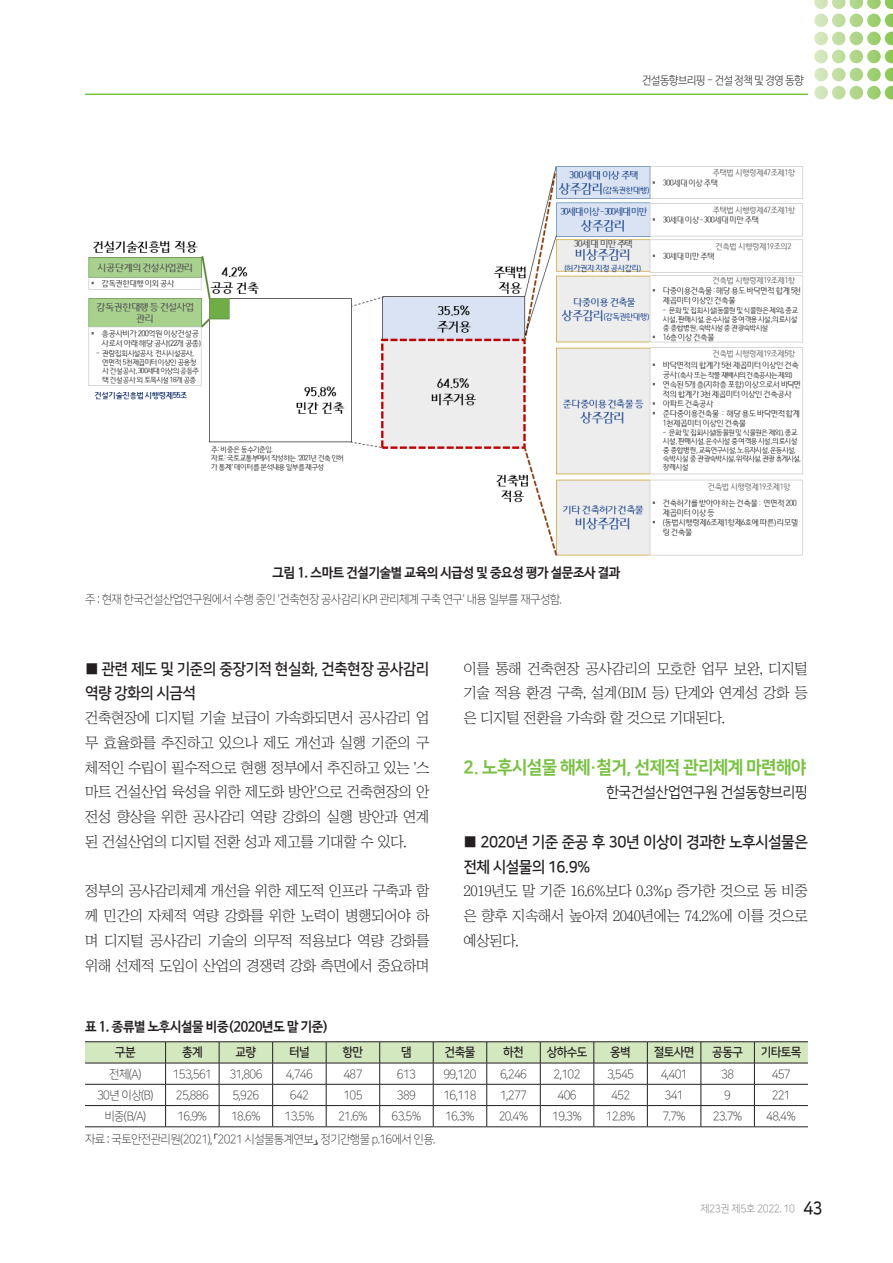
<style>
.page{position:relative;width:893px;height:1263px;background:#fff}
.page>*{position:absolute;margin:0;border:0;box-sizing:border-box;transform-origin:0 0}
._1{font:18px "Nanum Square EB";letter-spacing:-.04em;color:#79c142;scale:.95 1}
.건설브리핑2-네모_타이틀{font:15.75px/24.8px "Nanum Square B";letter-spacing:-.04em;color:#231f20;scale:.95 1}
.건설브리핑_2_-다음단락_저자이름{font:15px "Nanum Square R";letter-spacing:-.04em;color:#231f20;scale:.95 1}
.본문{font:14.7px/24.8px "Chosunilbo NM";letter-spacing:-.025em;color:#231f20;text-align:justify}
.그림제목{font:700 13.5px "Nanum Barun Gothic";letter-spacing:-.025em;color:#231f20;scale:.95 1}
.표제목{font:700 13.5px "Nanum Barun Gothic";letter-spacing:-.025em;color:#231f20;scale:.95 1}
.표본문제목{font:12.3px "Nanum Square B";letter-spacing:-.05em;color:#231f20;scale:.95 1}
.표본문{font:12px "Nanum Square L";letter-spacing:-.05em;color:#231f20;scale:.95 1}
.정규{font:300 11.25px "Nanum Barun Gothic";letter-spacing:-.035em;color:#231f20;scale:.93 1}
.t1{font:10.5px "Nanum Square L";letter-spacing:-.025em;color:#6c6d70;scale:.95 1}
.s1{font-family:"Nanum Square B";font-size:18px;color:#231f20}
</style>
<div class="page">
<hr style="left:85px;top:94px;width:723px;height:1px;background:#79c142">
<svg style="left:814px;top:0;width:79px;height:99px"></svg>
<div style="left:814px;top:14px;width:14px;height:13px;background:#d3e7bc;border-radius:50%"></div>
<div style="left:814px;top:32px;width:14px;height:13px;background:#d3e7bc;border-radius:50%"></div>
<div style="left:814px;top:50px;width:14px;height:13px;background:#d3e7bc;border-radius:50%"></div>
<div style="left:814px;top:68px;width:14px;height:13px;background:#d3e7bc;border-radius:50%"></div>
<div style="left:814px;top:86px;width:14px;height:13px;background:#d3e7bc;border-radius:50%"></div>
<img style="left:88px;top:166px;width:715px;height:389px">
<hr style="left:85px;top:1041px;width:81px;height:1px;background:#231f20">
<hr style="left:166px;top:1041px;width:53px;height:1px;background:#231f20">
<hr style="left:219px;top:1041px;width:54px;height:1px;background:#231f20">
<hr style="left:273px;top:1041px;width:53px;height:1px;background:#231f20">
<hr style="left:326px;top:1041px;width:54px;height:1px;background:#231f20">
<hr style="left:380px;top:1041px;width:53px;height:1px;background:#231f20">
<hr style="left:433px;top:1041px;width:54px;height:1px;background:#231f20">
<hr style="left:487px;top:1041px;width:53px;height:1px;background:#231f20">
<hr style="left:540px;top:1041px;width:54px;height:1px;background:#231f20">
<hr style="left:594px;top:1041px;width:53px;height:1px;background:#231f20">
<hr style="left:647px;top:1041px;width:54px;height:1px;background:#231f20">
<hr style="left:701px;top:1041px;width:53px;height:1px;background:#231f20">
<hr style="left:754px;top:1041px;width:54px;height:1px;background:#231f20">
<svg style="left:85px;top:1042px;width:723px;height:84px"></svg>
<hr style="left:85px;top:1126px;width:81px;height:1px;background:#231f20">
<hr style="left:166px;top:1126px;width:53px;height:1px;background:#231f20">
<hr style="left:219px;top:1126px;width:54px;height:1px;background:#231f20">
<hr style="left:273px;top:1126px;width:53px;height:1px;background:#231f20">
<hr style="left:326px;top:1126px;width:54px;height:1px;background:#231f20">
<hr style="left:380px;top:1126px;width:53px;height:1px;background:#231f20">
<hr style="left:433px;top:1126px;width:54px;height:1px;background:#231f20">
<hr style="left:487px;top:1126px;width:53px;height:1px;background:#231f20">
<hr style="left:540px;top:1126px;width:54px;height:1px;background:#231f20">
<hr style="left:594px;top:1126px;width:53px;height:1px;background:#231f20">
<hr style="left:647px;top:1126px;width:54px;height:1px;background:#231f20">
<hr style="left:701px;top:1126px;width:53px;height:1px;background:#231f20">
<hr style="left:754px;top:1126px;width:54px;height:1px;background:#231f20">
<p class="정규" style="left:642px;top:75px;width:175px">건설동향브리핑 - 건설 정책 및 경영 동향</p>
<p class="그림제목" style="left:273px;top:565px;width:368px">그림 1. 스마트 건설기술별 교육의 시급성 및 중요성 평가 설문조사 결과</p>
<p class="표본문" style="left:85px;top:593px;width:503px">주 : 현재 한국건설산업연구원에서 수행 중인 '건축현장 공사감리 KPI 관리체계 구축 연구' 내용 일부를 재구성함.</p>
<p class="건설브리핑2-네모_타이틀" style="left:85px;top:656px;width:364px">■ 관련 제도 및 기준의 중장기적 현실화, 건축현장 공사감리 역량 강화의 시금석</p>
<p class="본문" style="left:85px;top:705px;width:346px">건축현장에 디지털 기술 보급이 가속화되면서 공사감리 업 무 효율화를 추진하고 있으나 제도 개선과 실행 기준의 구 체적인 수립이 필수적으로 현행 정부에서 추진하고 있는 '스 마트 건설산업 육성을 위한 제도화 방안'으로 건축현장의 안 전성 향상을 위한 공사감리 역량 강화의 실행 방안과 연계 된 건설산업의 디지털 전환 성과 제고를 기대할 수 있다.</p>
<p class="본문" style="left:85px;top:879px;width:346px">정부의 공사감리체계 개선을 위한 제도적 인프라 구축과 함 께 민간의 자체적 역량 강화를 위한 노력이 병행되어야 하 며 디지털 공사감리 기술의 의무적 적용보다 역량 강화를 위해 선제적 도입이 산업의 경쟁력 강화 측면에서 중요하며</p>
<p class="본문" style="left:463px;top:656px;width:346px">이를 통해 건축현장 공사감리의 모호한 업무 보완, 디지털 기술 적용 환경 구축, 설계(BIM 등) 단계와 연계성 강화 등 은 디지털 전환을 가속화 할 것으로 기대된다.</p>
<p class="_1" style="left:463px;top:757px;width:363px">2. 노후시설물 해체·철거, 선제적 관리체계 마련해야</p>
<p class="건설브리핑_2_-다음단락_저자이름" style="left:606px;top:785px;width:214px">한국건설산업연구원 건설동향브리핑</p>
<p class="건설브리핑2-네모_타이틀" style="left:463px;top:830px;width:364px">■ 2020년 기준 준공 후 30년 이상이 경과한 노후시설물은 전체 시설물의 16.9%</p>
<p class="본문" style="left:463px;top:879px;width:346px">2019년도 말 기준 16.6%보다 0.3%p 증가한 것으로 동 비중 은 향후 지속해서 높아져 2040년에는 74.2%에 이를 것으로 예상된다.</p>
<p class="표제목" style="left:85px;top:1019px;width:258px">표 1. 종류별 노후시설물 비중(2020년도 말 기준)</p>
<p class="표본문제목" style="left:115px;top:1046px;width:23px">구분</p>
<p class="표본문제목" style="left:182px;top:1046px;width:23px">총계</p>
<p class="표본문제목" style="left:236px;top:1046px;width:23px">교량</p>
<p class="표본문제목" style="left:289px;top:1046px;width:23px">터널</p>
<p class="표본문제목" style="left:343px;top:1046px;width:23px">항만</p>
<p class="표본문제목" style="left:401px;top:1046px;width:13px">댐</p>
<p class="표본문제목" style="left:445px;top:1046px;width:34px">건축물</p>
<p class="표본문제목" style="left:503px;top:1046px;width:23px">하천</p>
<p class="표본문제목" style="left:547px;top:1046px;width:44px">상하수도</p>
<p class="표본문제목" style="left:610px;top:1046px;width:23px">옹벽</p>
<p class="표본문제목" style="left:654px;top:1046px;width:44px">절토사면</p>
<p class="표본문제목" style="left:712px;top:1046px;width:34px">공동구</p>
<p class="표본문제목" style="left:761px;top:1046px;width:44px">기타토목</p>
<p class="표본문" style="left:109px;top:1067px;width:35px">전체(A)</p>
<p class="표본문" style="left:173px;top:1067px;width:43px">153,561</p>
<p class="표본문" style="left:229px;top:1067px;width:36px">31,806</p>
<p class="표본문" style="left:286px;top:1067px;width:30px">4,746</p>
<p class="표본문" style="left:343px;top:1067px;width:22px">487</p>
<p class="표본문" style="left:397px;top:1067px;width:22px">613</p>
<p class="표본문" style="left:443px;top:1067px;width:36px">99,120</p>
<p class="표본문" style="left:500px;top:1067px;width:30px">6,246</p>
<p class="표본문" style="left:554px;top:1067px;width:30px">2,102</p>
<p class="표본문" style="left:607px;top:1067px;width:30px">3,545</p>
<p class="표본문" style="left:661px;top:1067px;width:30px">4,401</p>
<p class="표본문" style="left:721px;top:1067px;width:15px">38</p>
<p class="표본문" style="left:772px;top:1067px;width:22px">457</p>
<p class="표본문" style="left:97px;top:1089px;width:61px">30년 이상(B)</p>
<p class="표본문" style="left:176px;top:1089px;width:36px">25,886</p>
<p class="표본문" style="left:232px;top:1089px;width:30px">5,926</p>
<p class="표본문" style="left:290px;top:1089px;width:22px">642</p>
<p class="표본문" style="left:343px;top:1089px;width:22px">105</p>
<p class="표본문" style="left:397px;top:1089px;width:22px">389</p>
<p class="표본문" style="left:443px;top:1089px;width:36px">16,118</p>
<p class="표본문" style="left:500px;top:1089px;width:30px">1,277</p>
<p class="표본문" style="left:557px;top:1089px;width:22px">406</p>
<p class="표본문" style="left:611px;top:1089px;width:22px">452</p>
<p class="표본문" style="left:665px;top:1089px;width:22px">341</p>
<p class="표본문" style="left:724px;top:1089px;width:9px">9</p>
<p class="표본문" style="left:772px;top:1089px;width:22px">221</p>
<p class="표본문" style="left:104px;top:1110px;width:46px">비중(B/A)</p>
<p class="표본문" style="left:177px;top:1110px;width:33px">16.9%</p>
<p class="표본문" style="left:231px;top:1110px;width:33px">18.6%</p>
<p class="표본문" style="left:285px;top:1110px;width:33px">13.5%</p>
<p class="표본문" style="left:338px;top:1110px;width:33px">21.6%</p>
<p class="표본문" style="left:392px;top:1110px;width:33px">63.5%</p>
<p class="표본문" style="left:445px;top:1110px;width:33px">16.3%</p>
<p class="표본문" style="left:499px;top:1110px;width:33px">20.4%</p>
<p class="표본문" style="left:552px;top:1110px;width:33px">19.3%</p>
<p class="표본문" style="left:606px;top:1110px;width:33px">12.8%</p>
<p class="표본문" style="left:662px;top:1110px;width:26px">7.7%</p>
<p class="표본문" style="left:713px;top:1110px;width:33px">23.7%</p>
<p class="표본문" style="left:766px;top:1110px;width:33px">48.4%</p>
<p class="표본문" style="left:85px;top:1133px;width:370px">자료 : 국토안전관리원(2021), 「2021 시설물통계연보」, 정기간행물 p.16에서 인용.</p>
<p class="t1" style="left:700px;top:1203px;width:130px">제23권 제5호 2022. 10 <span class="s1">43</span></p>
</div>
